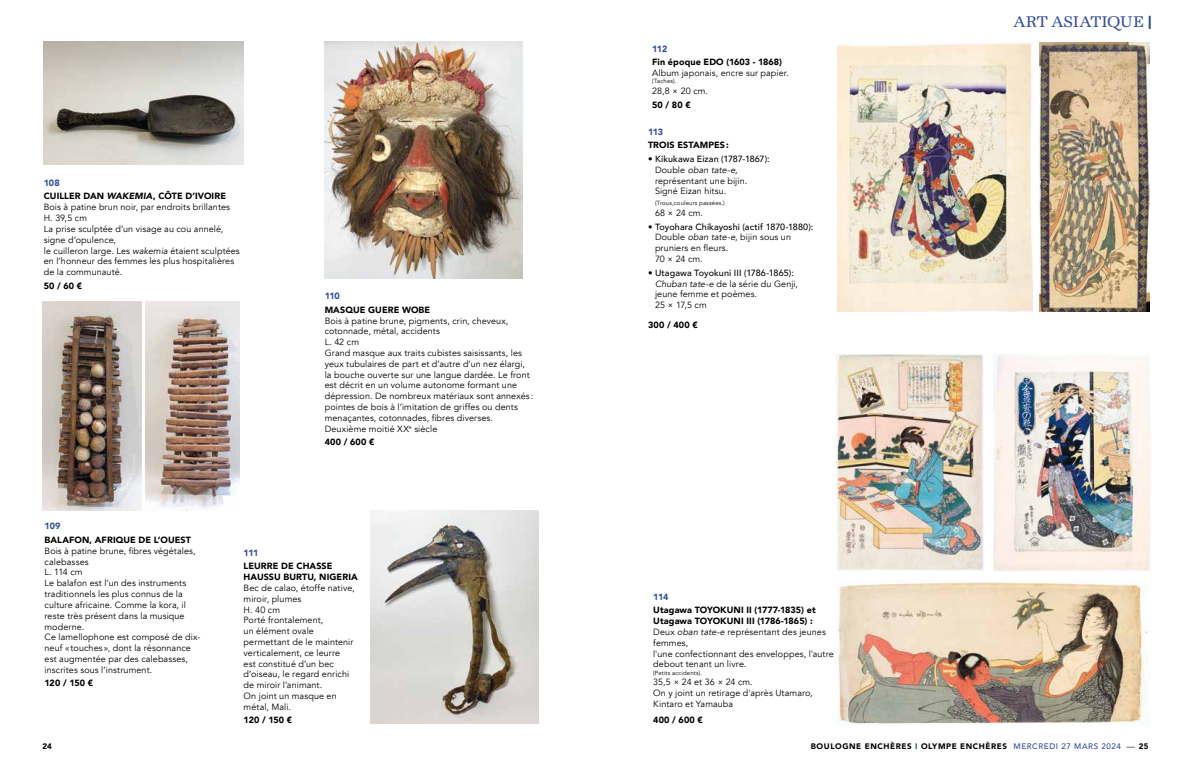
<style>
.page{position:relative;width:1191px;height:766px;background:#fff}
.page>*{position:absolute;margin:0;border:0;box-sizing:border-box;transform-origin:0 0}
.t1{font:16px "URW Antiqua";letter-spacing:.01em;color:#314c9c}
.t2{font:9px/10.8px "Avenir";letter-spacing:.01em;color:#000}
.t3{font:900 9px/13.6px "Avenir";letter-spacing:.01em;color:#000}
.t4{font:900 9px "Avenir";letter-spacing:-.05em;color:#314c9c}
.t5{font:900 8px "Avenir";letter-spacing:.07em;color:#000}
.t6{font:6px "Avenir";letter-spacing:.025em;color:#000}
.s1{color:#314c9c}
.s2{font-style:italic}
.s3{font-weight:500}
.s4{font-weight:900}
.s5{font-weight:500;color:#314c9c}
.s6{font-weight:300}
</style>
<div class="page">
<img style="left:44px;top:42px;width:200px;height:122px">
<img style="left:43px;top:301px;width:99px;height:209px">
<img style="left:145px;top:301px;width:94px;height:209px">
<img style="left:370px;top:510px;width:169px;height:213px">
<img style="left:1039px;top:43px;width:110px;height:268px">
<img style="left:837px;top:43px;width:195px;height:268px">
<img style="left:836px;top:579px;width:312px;height:146px">
<img style="left:836px;top:354px;width:147px;height:216px">
<img style="left:993px;top:354px;width:157px;height:216px">
<svg style="left:1148px;top:16px;width:2px;height:13px"></svg>
<img style="left:325px;top:42px;width:198px;height:236px">
<p class="t3" style="left:44px;top:176px;width:184px"><span class="s1">108<br></span>CUILLER DAN <span class="s2">WAKEMIA</span>, CÔTE D’IVOIRE</p>
<p class="t2" style="left:44px;top:202px;width:197px">Bois à patine brun noir, par endroits brillantes H. 39,5 cm<br>La prise sculptée d’un visage au cou annelé, signe d’opulence,<br>le cuilleron large. Les <span class="s2">wakemia</span> étaient sculptées en l’honneur des femmes les plus hospitalières de la communauté.</p>
<p class="t3" style="left:44px;top:278px;width:40px">50 / 60 €</p>
<p class="t4" style="left:325px;top:288px;width:17px">110</p>
<p class="t3" style="left:325px;top:302px;width:107px">MASQUE GUERE WOBE</p>
<p class="t2" style="left:325px;top:315px;width:210px">Bois à patine brune, pigments, crin, cheveux, cotonnade, métal, accidents<br>L. 42 cm<br>Grand masque aux traits cubistes saisissants, les yeux tubulaires de part et d’autre d’un nez élargi, la bouche ouverte sur une langue dardée. Le front est décrit en un volume autonome formant une dépression. De nombreux matériaux sont annexés : pointes de bois à l’imitation de griffes ou dents menaçantes, cotonnades, fibres diverses.<br>Deuxième moitié XX<sup>e</sup> siècle</p>
<p class="t3" style="left:325px;top:435px;width:51px">400 / 600 €</p>
<p class="t4" style="left:45px;top:518px;width:17px">109</p>
<p class="t3" style="left:45px;top:532px;width:148px">BALAFON, AFRIQUE DE L’OUEST</p>
<p class="t2" style="left:45px;top:545px;width:157px">Bois à patine brune, fibres végétales, calebasses<br>L. 114 cm<br>Le balafon est l’un des instruments traditionnels les plus connus de la culture africaine. Comme la kora, il reste très présent dans la musique moderne.<br>Ce lamellophone est composé de dix&shy;neuf « touches », dont la résonnance est augmentée par des calebasses, inscrites sous l’instrument.</p>
<p class="t3" style="left:45px;top:676px;width:50px">120 / 150 €</p>
<p class="t4" style="left:244px;top:544px;width:16px">111</p>
<p class="t3" style="left:244px;top:560px;width:116px;line-height:10.8px">LEURRE DE CHASSE<br>HAUSSU BURTU, NIGERIA</p>
<p class="t2" style="left:244px;top:582px;width:112px">Bec de calao, étoffe native, miroir, plumes<br>H. 40 cm<br>Porté frontalement,<br>un élément ovale permettant de le maintenir verticalement, ce leurre est constitué d’un bec d’oiseau, le regard enrichi de miroir l’animant.<br>On joint un masque en métal, Mali.</p>
<p class="t3" style="left:244px;top:713px;width:50px">120 / 150 €</p>
<p class="t4" style="left:652px;top:41px;width:17px">112</p>
<p class="t3" style="left:652px;top:55px;width:131px">Fin époque EDO (1603 - 1868)</p>
<p class="t2" style="left:652px;top:68px;width:138px">Album japonais, encre sur papier.</p>
<p class="t6" style="left:652px;top:78px;width:26px">(Taches).</p>
<p class="t2" style="left:652px;top:86px;width:57px">28,8 × 20 cm.</p>
<p class="t3" style="left:652px;top:97px;width:40px">50 / 80 €</p>
<p class="t4" style="left:648px;top:124px;width:17px">113</p>
<p class="t3" style="left:648px;top:138px;width:82px">TROIS ESTAMPES:</p>
<p class="t2" style="left:655px;top:154px;width:116px;text-indent:-7px">• <span class="s3">Kikukawa Eizan (1787-1867):<br></span>Double <span class="s2">oban tate-e</span>, représentant une bijin.<br>Signé Eizan hitsu.</p>
<p class="t6" style="left:655px;top:199px;width:71px">(Trous,couleurs passées.)</p>
<p class="t2" style="left:655px;top:208px;width:50px">68 × 24 cm.</p>
<p class="t2" style="left:655px;top:221px;width:160px;text-indent:-7px">• <span class="s3">Toyohara Chikayoshi (actif 1870-1880):<br></span>Double <span class="s2">oban tate-e</span>, bijin sous un pruniers en fleurs.<br>70 × 24 cm.</p>
<p class="t2" style="left:655px;top:267px;width:145px;text-indent:-7px">• <span class="s3">Utagawa Toyokuni III (1786-1865):<br></span><span class="s2">Chuban tate-e</span> de la série du Genji, jeune femme et poèmes.<br>25 × 17,5 cm</p>
<p class="t3" style="left:648px;top:317px;width:51px">300 / 400 €</p>
<p class="t4" style="left:653px;top:588px;width:17px">114</p>
<p class="t2" style="left:653px;top:604px;width:182px"><span class="s4">Utagawa TOYOKUNI II (1777-1835) et<br>Utagawa TOYOKUNI III (1786-1865) :<br></span>Deux <span class="s2">oban tate-e</span> représentant des jeunes femmes,<br>l'une confectionnant des enveloppes, l'autre debout tenant un livre.</p>
<p class="t6" style="left:653px;top:668px;width:50px">(Petits accidents).</p>
<p class="t2" style="left:653px;top:676px;width:161px">35,5 × 24 et 36 × 24 cm.<br>On y joint un retirage d'après Utamaro,<br>Kintaro et Yamauba</p>
<p class="t3" style="left:653px;top:713px;width:51px">400 / 600 €</p>
<h1 class="t1" style="left:1014px;top:13px;width:132px">ART ASIATIQUE</h1>
<p class="t5" style="left:43px;top:738px;width:11px">24</p>
<p class="t5" style="left:811px;top:738px;width:339px">BOULOGNE ENCHÈRES <span class="s1">I</span> OLYMPE ENCHÈRES <span class="s5">MERCREDI 27 MARS 2024</span> <span class="s6">—</span> 25</p>
</div>
